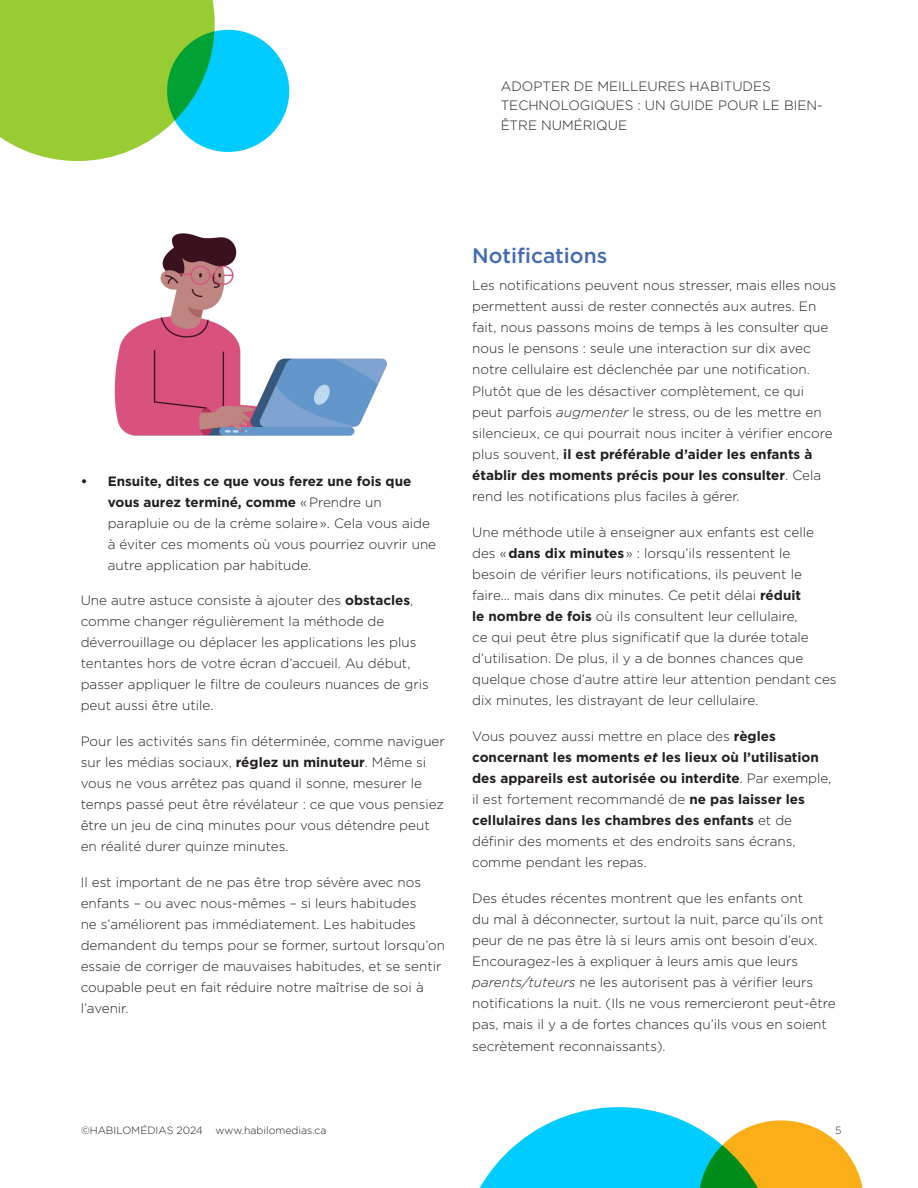
<style>
.page{position:relative;width:918px;height:1188px;background:#fff}
.page>*{position:absolute;margin:0;border:0;box-sizing:border-box;transform-origin:0 0}
.t1{font:500 21px "Gotham";color:#436ab3}
.t2{font:300 13.5px/21px "Gotham";color:#231f20}
.t3{font:300 10.5px "Gotham";color:#231f20}
.s1{font-weight:700}
.s2{font-style:italic}
.s3{font-weight:700;font-style:italic}
</style>
<div class="page">
<svg style="left:0;top:0;width:215px;height:161px;background:#a2d045"></svg>
<svg style="left:167px;top:30px;width:122px;height:122px;background:#00c4d6"></svg>
<img style="left:114px;top:233px;width:273px;height:203px">
<svg style="left:479px;top:1107px;width:384px;height:81px"></svg>
<p class="t2" style="left:501px;top:76px;width:323px;line-height:19.5px">ADOPTER DE MEILLEURES HABITUDES<br>TECHNOLOGIQUES : UN GUIDE POUR LE BIEN-<br>ÊTRE NUMÉRIQUE</p>
<p class="t2" style="left:108px;top:471px;width:330px;text-indent:-27px"><span class="s1">• Ensuite, dites ce que vous ferez une fois que vous aurez terminé, comme</span> « Prendre un parapluie ou de la crème solaire ». Cela vous aide à éviter ces moments où vous pourriez ouvrir une autre application par habitude.</p>
<p class="t2" style="left:81px;top:589px;width:350px">Une autre astuce consiste à ajouter des <span class="s1">obstacles</span>, comme changer régulièrement la méthode de déverrouillage ou déplacer les applications les plus tentantes hors de votre écran d’accueil. Au début, passer appliquer le filtre de couleurs nuances de gris peut aussi être utile.</p>
<p class="t2" style="left:81px;top:730px;width:366px">Pour les activités sans fin déterminée, comme naviguer sur les médias sociaux, <span class="s1">réglez un minuteur</span>. Même si vous ne vous arrêtez pas quand il sonne, mesurer le temps passé peut être révélateur : ce que vous pensiez être un jeu de cinq minutes pour vous détendre peut en réalité durer quinze minutes.</p>
<p class="t2" style="left:81px;top:871px;width:366px">Il est important de ne pas être trop sévère avec nos enfants – ou avec nous-mêmes – si leurs habitudes<br>ne s’améliorent pas immédiatement. Les habitudes demandent du temps pour se former, surtout lorsqu’on essaie de corriger de mauvaises habitudes, et se sentir coupable peut en fait réduire notre maîtrise de soi à l’avenir.</p>
<h3 class="t1" style="left:472px;top:242px;width:137px">Notifications</h3>
<p class="t2" style="left:472px;top:275px;width:365px">Les notifications peuvent nous stresser, mais elles nous permettent aussi de rester connectés aux autres. En fait, nous passons moins de temps à les consulter que nous le pensons : seule une interaction sur dix avec notre cellulaire est déclenchée par une notification.<br>Plutôt que de les désactiver complètement, ce qui peut parfois <span class="s2">augmenter</span> le stress, ou de les mettre en silencieux, ce qui pourrait nous inciter à vérifier encore plus souvent, <span class="s1">il est préférable d’aider les enfants à établir des moments précis pour les consulter</span>. Cela rend les notifications plus faciles à gérer.</p>
<p class="t2" style="left:472px;top:521px;width:366px">Une méthode utile à enseigner aux enfants est celle des «<span class="s1">dans dix minutes</span> » : lorsqu’ils ressentent le besoin de vérifier leurs notifications, ils peuvent le faire… mais dans dix minutes. Ce petit délai <span class="s1">réduit<br>le nombre de fois</span> où ils consultent leur cellulaire,<br>ce qui peut être plus significatif que la durée totale d’utilisation. De plus, il y a de bonnes chances que quelque chose d’autre attire leur attention pendant ces dix minutes, les distrayant de leur cellulaire.</p>
<p class="t2" style="left:472px;top:725px;width:361px">Vous pouvez aussi mettre en place des <span class="s1">règles concernant les moments</span> <span class="s3">et</span> <span class="s1">les lieux où l’utilisation des appareils est autorisée ou interdite</span>. Par exemple, il est fortement recommandé de <span class="s1">ne pas laisser les cellulaires dans les chambres des enfants</span> et de définir des moments et des endroits sans écrans, comme pendant les repas.</p>
<p class="t2" style="left:472px;top:887px;width:365px">Des études récentes montrent que les enfants ont<br>du mal à déconnecter, surtout la nuit, parce qu’ils ont peur de ne pas être là si leurs amis ont besoin d’eux.<br>Encouragez-les à expliquer à leurs amis que leurs <span class="s2">parents/tuteurs</span> ne les autorisent pas à vérifier leurs notifications la nuit. (Ils ne vous remercieront peut-être pas, mais il y a de fortes chances qu’ils vous en soient</p>
<p class="t2" style="left:472px;top:1036px;width:195px">secrètement reconnaissants).</p>
<p class="t3" style="left:81px;top:1123px;width:247px">©HABILOMÉDIAS 2024 www.habilomedias.ca</p>
<p class="t3" style="left:835px;top:1123px;width:8px">5</p>
</div>
